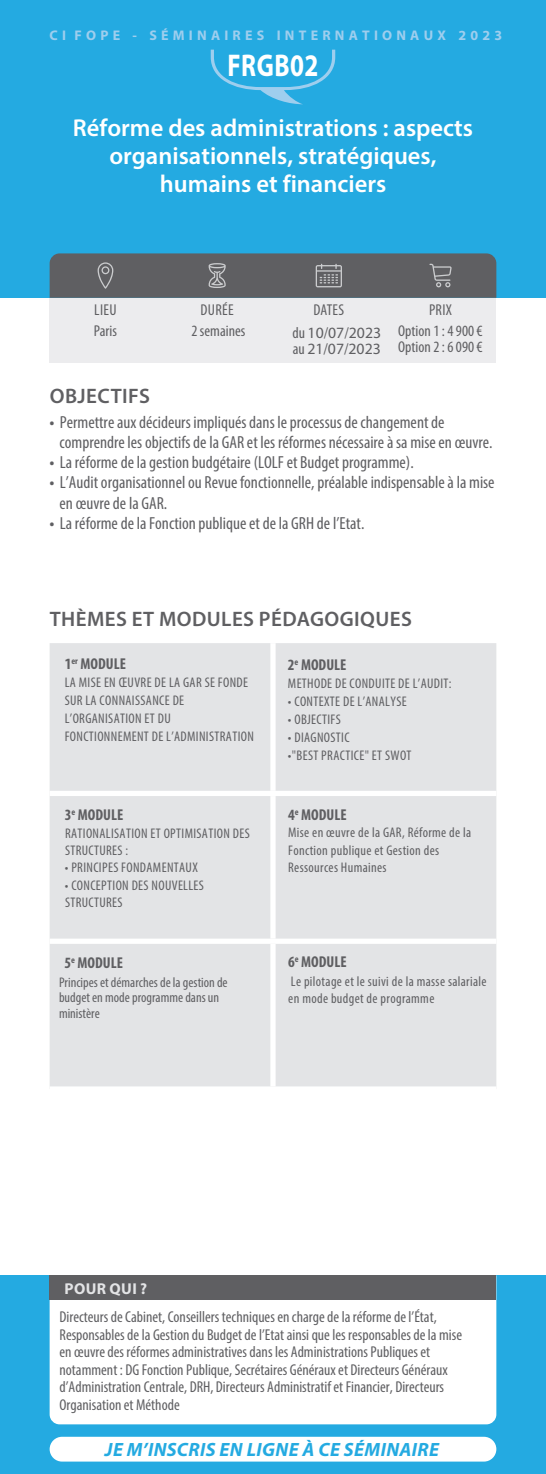
<style>
.page{position:relative;width:546px;height:1474px;background:#fff}
.page>*{position:absolute;margin:0;border:0;box-sizing:border-box;transform-origin:0 0}
.t1{font:700 31.5px "Myriad Pro";letter-spacing:.02em;color:#fff;scale:.8 1}
.t2{font:600 24.5px/28px "Myriad Pro";color:#fff;text-align:center}
.t3{font:600 21px "Myriad Pro";letter-spacing:.02em;color:#5f5f62}
.t4{font:italic 700 19.25px "Myriad Pro";letter-spacing:.02em;color:#24aae1}
.t5{font:condensed 17.5px/20.1px "Myriad Pro";color:#5f5f62}
.t6{font:condensed 15.75px/17.5px "Myriad Pro";color:#5f5f62}
.t7{font:700 condensed 15.75px "Myriad Pro";color:#5f5f62}
.t8{font:15.75px "Myriad Pro";color:#5f5f62}
.t9{font:700 15.75px "Myriad Pro";letter-spacing:.02em;color:#e3e4e6}
.t10{font:condensed 14px/17.3px "Myriad Pro";letter-spacing:.025em;color:#5f5f62}
.t11{font:condensed 14px/15.4px "Myriad Pro";color:#5f5f62}
.t12{font:700 14px "Myriad Pro";letter-spacing:.3em;color:#9eceee}
.s1{font-stretch:normal}
.s2{font-stretch:condensed}
.s3{font-weight:700}
</style>
<div class="page">
<div style="left:0;top:1275px;width:546px;height:198px;background:#24aae1"></div>
<div style="left:50px;top:298px;width:446px;height:64px;background:#ececee"></div>
<div style="left:50px;top:1300px;width:446px;height:124px;background:#fff"></div>
<div style="left:0;top:0;width:546px;height:298px;background:#24aae1"></div>
<svg style="left:50px;top:253px;width:446px;height:45px;background:#616367"></svg>
<div style="left:50px;top:1275px;width:446px;height:25px;background:#5f5f62"></div>
<svg style="left:211px;top:50px;width:124px;height:54px"></svg>
<div style="left:50px;top:643px;width:446px;height:443px;background:#e3e4e6"></div>
<div style="left:270px;top:643px;width:5px;height:147px;background:#fff"></div>
<div style="left:50px;top:790px;width:223px;height:6px;background:#fff"></div>
<div style="left:273px;top:790px;width:223px;height:6px;background:#fff"></div>
<div style="left:270px;top:796px;width:5px;height:142px;background:#fff"></div>
<div style="left:50px;top:938px;width:223px;height:5px;background:#fff"></div>
<div style="left:273px;top:938px;width:223px;height:5px;background:#fff"></div>
<div style="left:270px;top:943px;width:5px;height:143px;background:#fff"></div>
<div style="left:50px;top:1436px;width:446px;height:25px;background:#fff;border-radius:12px"></div>
<p class="t12" style="left:50px;top:26px;width:454px">CI FOPE - SÉMINAIRES INTERNATIONAUX 2023</p>
<h1 class="t1" style="left:227px;top:45px;width:115px">FRGB02</h1>
<h2 class="t2" style="left:73px;top:113px;width:401px">Réforme des administrations : aspects organisationnels, stratégiques, humains et financiers</h2>
<p class="t6" style="left:191px;top:299px;width:55px;line-height:21.7px;text-align:center">DURÉE<br>2 semaines</p>
<p class="t6" style="left:94px;top:299px;width:24px;line-height:21.7px">LIEU<br>Paris</p>
<p class="t6" style="left:292px;top:298px;width:90px;line-height:23.8px;text-indent:21px">DATES<br>du <span class="s1">10</span>/<span class="s1">07</span>/<span class="s1">2023</span></p>
<p class="t8" style="left:293px;top:339px;width:89px"><span class="s2">au</span> 21<span class="s2">/</span>07<span class="s2">/</span>2023</p>
<p class="t6" style="left:398px;top:299px;width:86px;line-height:21.7px;text-align:center">PRIX<br>Option 1 : 4 900 €</p>
<p class="t6" style="left:398px;top:338px;width:86px">Option 2 : 6 090 €</p>
<h3 class="t3" style="left:50px;top:384px;width:102px">OBJECTIFS</h3>
<p class="t5" style="left:60px;top:412px;width:434px;text-indent:-10px"><span class="s3">•</span> Permettre aux décideurs impliqués dans le processus de changement de comprendre les objectifs de la GAR et les réformes nécessaire à sa mise en œuvre.</p>
<p class="t5" style="left:50px;top:452px;width:365px"><span class="s3">•</span> La réforme de la gestion budgétaire (LOLF et Budget programme).</p>
<p class="t5" style="left:60px;top:472px;width:436px;text-indent:-10px"><span class="s3">•</span> L’Audit organisationnel ou Revue fonctionnelle, préalable indispensable à la mise en œuvre de la GAR.</p>
<p class="t5" style="left:50px;top:512px;width:316px"><span class="s3">•</span> La réforme de la Fonction publique et de la GRH de l’Etat.</p>
<h3 class="t3" style="left:50px;top:607px;width:363px">THÈMES ET MODULES PÉDAGOGIQUES</h3>
<p class="t7" style="left:65px;top:654px;width:63px">1<sup>er</sup> MODULE</p>
<p class="t10" style="left:65px;top:673px;width:191px;line-height:17.8px">LA MISE EN ŒUVRE DE LA GAR SE FONDE<br>SUR LA CONNAISSANCE DE<br>L’ORGANISATION ET DU<br>FONCTIONNEMENT DE L’ADMINISTRATION</p>
<p class="t7" style="left:288px;top:655px;width:60px">2<sup>e</sup> MODULE</p>
<p class="t10" style="left:288px;top:674px;width:165px">METHODE DE CONDUITE DE L’AUDIT:</p>
<p class="t10" style="left:288px;top:692px;width:120px">• CONTEXTE DE L’ANALYSE</p>
<p class="t10" style="left:288px;top:710px;width:54px">• OBJECTIFS</p>
<p class="t10" style="left:288px;top:728px;width:63px">• DIAGNOSTIC</p>
<p class="t10" style="left:288px;top:746px;width:125px">•"BEST PRACTICE" ET SWOT</p>
<p class="t7" style="left:65px;top:805px;width:60px">3<sup>e</sup> MODULE</p>
<p class="t10" style="left:65px;top:824px;width:186px">RATIONALISATION ET OPTIMISATION DES<br>STRUCTURES :</p>
<p class="t10" style="left:65px;top:859px;width:134px">• PRINCIPES FONDAMENTAUX</p>
<p class="t10" style="left:65px;top:876px;width:141px">• CONCEPTION DES NOUVELLES<br>STRUCTURES</p>
<p class="t7" style="left:64px;top:952px;width:60px">5<sup>e</sup> MODULE</p>
<p class="t11" style="left:59px;top:974px;width:170px">Principes et démarches de la gestion de budget en mode programme dans un ministère</p>
<p class="t7" style="left:288px;top:805px;width:60px">4<sup>e</sup> MODULE</p>
<p class="t10" style="left:288px;top:824px;width:184px">Mise en œuvre de la GAR, Réforme de la<br>Fonction publique et Gestion des<br>Ressources Humaines</p>
<p class="t7" style="left:288px;top:952px;width:60px">6<sup>e</sup> MODULE</p>
<p class="t10" style="left:288px;top:973px;width:200px;line-height:16.8px">Le pilotage et le suivi de la masse salariale en mode budget de programme</p>
<p class="t9" style="left:65px;top:1278px;width:84px">POUR QUI ?</p>
<p class="t6" style="left:60px;top:1307px;width:404px">Directeurs de Cabinet, Conseillers techniques en charge de la réforme de l’État, Responsables de la Gestion du Budget de l’Etat ainsi que les responsables de la mise en œuvre des réformes administratives dans les Administrations Publiques et notamment : DG Fonction Publique, Secrétaires Généraux et Directeurs Généraux d’Administration Centrale, DRH, Directeurs Administratif et Financier, Directeurs Organisation et Méthode</p>
<p class="t4" style="left:105px;top:1437px;width:335px">JE M’INSCRIS EN LIGNE À CE SÉMINAIRE</p>
</div>
